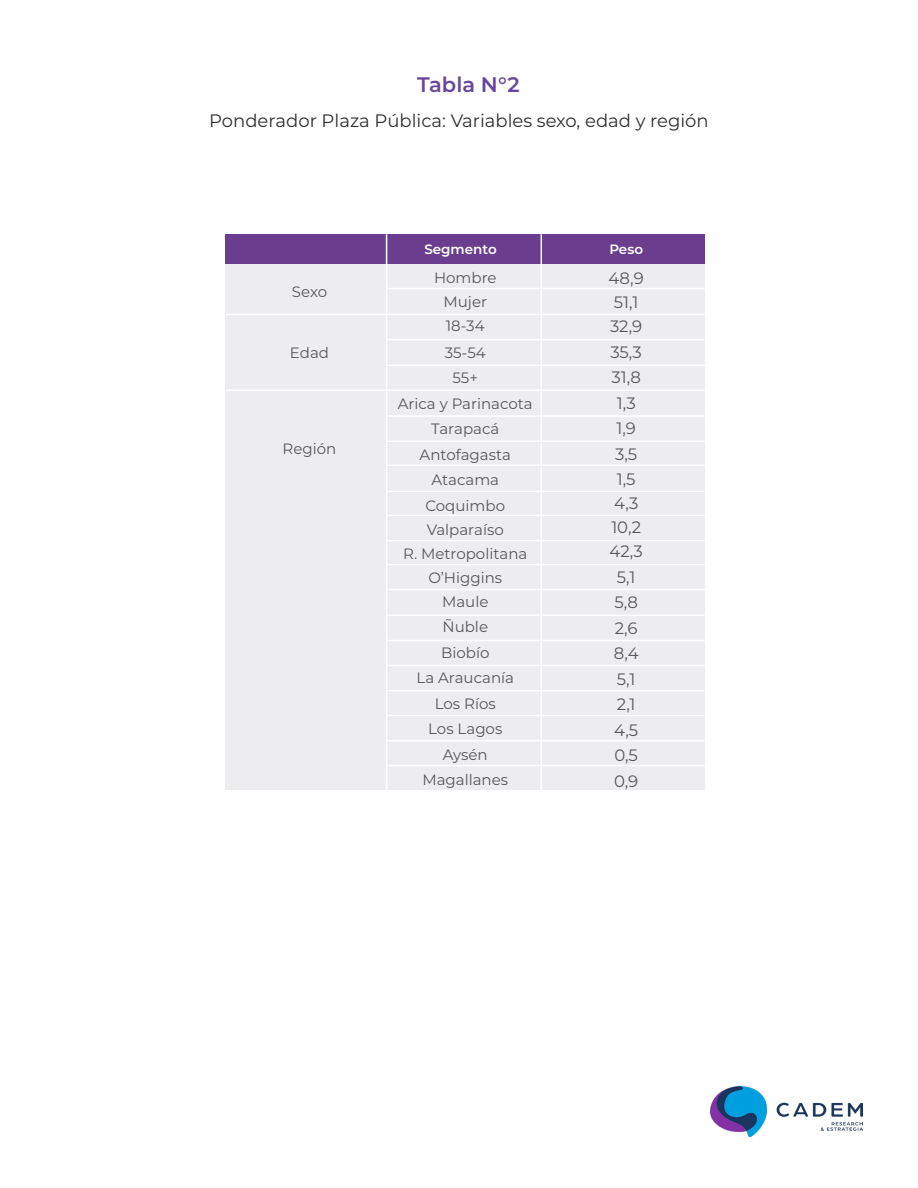
<style>
.page{position:relative;width:918px;height:1188px;background:#fff}
.page>*{position:absolute;margin:0;border:0;box-sizing:border-box;transform-origin:0 0}
.t1{font:600 21px "Montserrat";color:#68469b}
.t2{font:18px "Montserrat";color:#312f30}
.t3{font:16.5px "Montserrat";color:#57585a}
.t4{font:15px "Montserrat";color:#57585a}
.t5{font:600 13.5px "Montserrat";color:#fff}
</style>
<div class="page">
<div style="left:226px;top:234px;width:479px;height:556px;background:#ededf0"></div>
<div style="left:226px;top:234px;width:479px;height:30px;background:#6b3d8f"></div>
<hr style="left:541px;top:234px;width:1px;height:556px;background:#fff">
<hr style="left:386px;top:234px;width:1px;height:556px;background:#fff">
<hr style="left:387px;top:288px;width:318px;height:1px;background:#fff">
<hr style="left:226px;top:314px;width:479px;height:1px;background:#fff">
<hr style="left:387px;top:339px;width:318px;height:1px;background:#fff">
<hr style="left:387px;top:365px;width:318px;height:1px;background:#fff">
<hr style="left:226px;top:389px;width:479px;height:2px;background:#fff">
<hr style="left:387px;top:415px;width:318px;height:2px;background:#fff">
<hr style="left:387px;top:441px;width:318px;height:1px;background:#fff">
<hr style="left:387px;top:465px;width:318px;height:1px;background:#fff">
<hr style="left:387px;top:491px;width:318px;height:1px;background:#fff">
<hr style="left:387px;top:515px;width:318px;height:1px;background:#fff">
<hr style="left:387px;top:540px;width:318px;height:1px;background:#fff">
<hr style="left:387px;top:564px;width:318px;height:1px;background:#fff">
<hr style="left:387px;top:589px;width:318px;height:1px;background:#fff">
<hr style="left:387px;top:615px;width:318px;height:1px;background:#fff">
<hr style="left:387px;top:640px;width:318px;height:1px;background:#fff">
<hr style="left:387px;top:665px;width:318px;height:1px;background:#fff">
<hr style="left:387px;top:690px;width:318px;height:1px;background:#fff">
<hr style="left:387px;top:715px;width:318px;height:1px;background:#fff">
<hr style="left:387px;top:740px;width:318px;height:2px;background:#fff">
<hr style="left:387px;top:765px;width:318px;height:1px;background:#fff">
<img style="left:710px;top:1086px;width:153px;height:51px">
<p class="t1" style="left:417px;top:69px;width:104px">Tabla N°2</p>
<p class="t2" style="left:209px;top:109px;width:501px">Ponderador Plaza Pública: Variables sexo, edad y región</p>
<p class="t4" style="left:292px;top:281px;width:37px">Sexo</p>
<p class="t4" style="left:290px;top:343px;width:41px">Edad</p>
<p class="t4" style="left:283px;top:438px;width:55px">Región</p>
<p class="t5" style="left:424px;top:239px;width:74px">Segmento</p>
<p class="t5" style="left:609px;top:239px;width:35px">Peso</p>
<p class="t4" style="left:434px;top:267px;width:64px">Hombre</p>
<p class="t4" style="left:443px;top:291px;width:45px">Mujer</p>
<p class="t4" style="left:446px;top:315px;width:40px">18-34</p>
<p class="t4" style="left:445px;top:342px;width:42px">35-54</p>
<p class="t4" style="left:453px;top:368px;width:27px">55+</p>
<p class="t4" style="left:398px;top:393px;width:136px">Arica y Parinacota</p>
<p class="t4" style="left:431px;top:419px;width:70px">Tarapacá</p>
<p class="t4" style="left:420px;top:444px;width:93px">Antofagasta</p>
<p class="t4" style="left:431px;top:470px;width:69px">Atacama</p>
<p class="t4" style="left:425px;top:495px;width:81px">Coquimbo</p>
<p class="t4" style="left:427px;top:519px;width:79px">Valparaíso</p>
<p class="t4" style="left:403px;top:543px;width:126px">R. Metropolitana</p>
<p class="t4" style="left:428px;top:567px;width:75px">O’Higgins</p>
<p class="t4" style="left:442px;top:591px;width:48px">Maule</p>
<p class="t4" style="left:443px;top:617px;width:47px">Ñuble</p>
<p class="t4" style="left:441px;top:642px;width:50px">Biobío</p>
<p class="t4" style="left:417px;top:668px;width:99px">La Araucanía</p>
<p class="t4" style="left:435px;top:693px;width:63px">Los Ríos</p>
<p class="t4" style="left:428px;top:719px;width:76px">Los Lagos</p>
<p class="t4" style="left:443px;top:744px;width:46px">Aysén</p>
<p class="t4" style="left:422px;top:770px;width:87px">Magallanes</p>
<p class="t3" style="left:609px;top:267px;width:37px">48,9</p>
<p class="t3" style="left:614px;top:291px;width:26px">51,1</p>
<p class="t3" style="left:610px;top:315px;width:34px">32,9</p>
<p class="t3" style="left:610px;top:341px;width:33px">35,3</p>
<p class="t3" style="left:611px;top:366px;width:31px">31,8</p>
<p class="t3" style="left:617px;top:392px;width:20px">1,3</p>
<p class="t3" style="left:616px;top:417px;width:21px">1,9</p>
<p class="t3" style="left:615px;top:443px;width:24px">3,5</p>
<p class="t3" style="left:617px;top:468px;width:20px">1,5</p>
<p class="t3" style="left:614px;top:492px;width:26px">4,3</p>
<p class="t3" style="left:611px;top:516px;width:31px">10,2</p>
<p class="t3" style="left:610px;top:540px;width:35px">42,3</p>
<p class="t3" style="left:617px;top:566px;width:20px">5,1</p>
<p class="t3" style="left:614px;top:591px;width:25px">5,8</p>
<p class="t3" style="left:615px;top:617px;width:24px">2,6</p>
<p class="t3" style="left:614px;top:642px;width:26px">8,4</p>
<p class="t3" style="left:617px;top:668px;width:20px">5,1</p>
<p class="t3" style="left:617px;top:693px;width:20px">2,1</p>
<p class="t3" style="left:614px;top:719px;width:26px">4,5</p>
<p class="t3" style="left:614px;top:744px;width:25px">0,5</p>
<p class="t3" style="left:614px;top:770px;width:26px">0,9</p>
</div>
